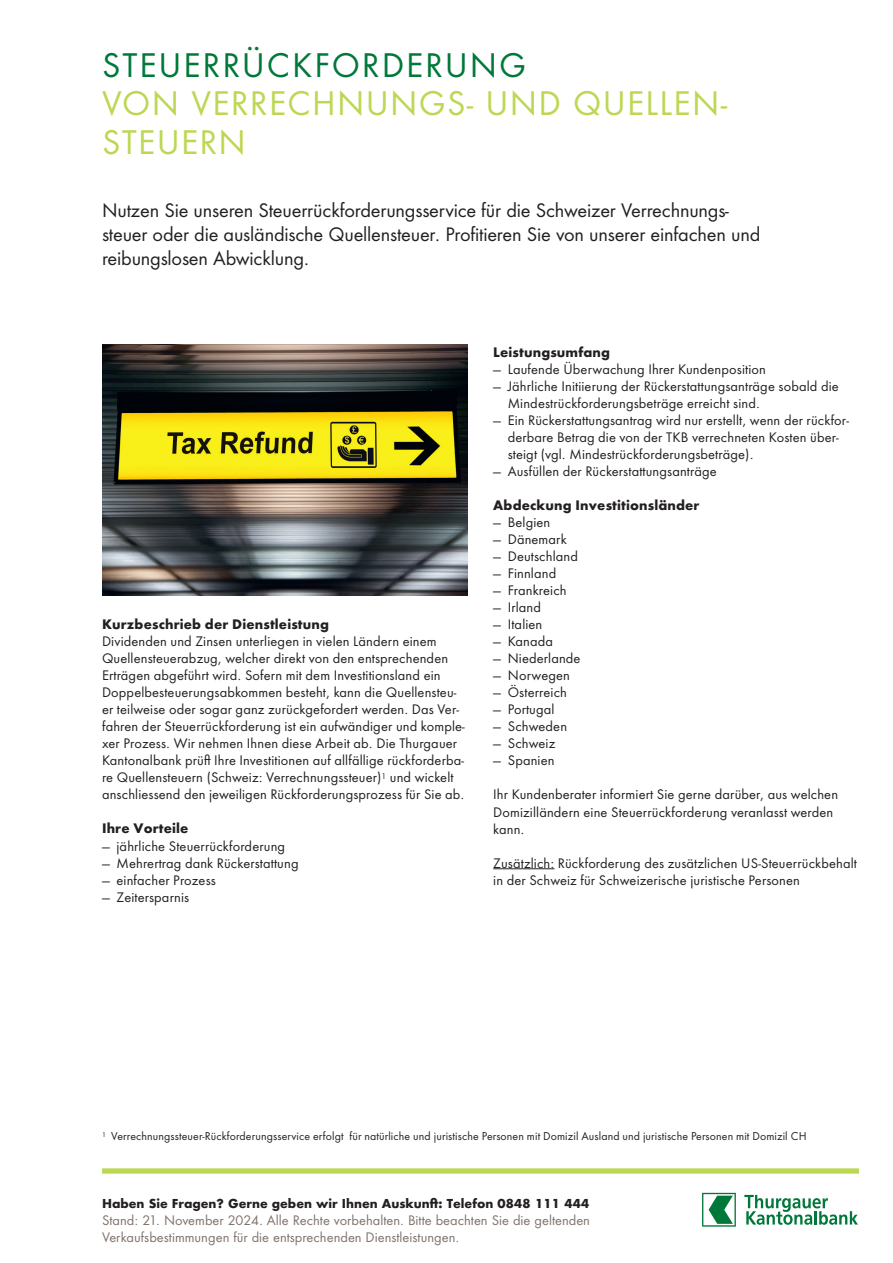
<style>
.page{position:relative;width:893px;height:1263px;background:#fff}
.page>*{position:absolute;margin:0;border:0;box-sizing:border-box;transform-origin:0 0}
.t1{font:31.5px/38.2px "TKB Futura ND";letter-spacing:.04em;color:#bcd752}
.t2{font:31.5px "TKB Futura ND";letter-spacing:.06em;color:#00783a}
.t3{font:18px/23.9px "TKB Futura ND";letter-spacing:-.01em;color:#231f20}
.t4{font:12.75px/17px "TKB Futura ND";letter-spacing:.01em;color:#231f20}
.t5{font:12.75px/17px "TKB Futura ND";color:#80736c}
.t6{font:700 12.75px "TKB Futura ND";letter-spacing:.01em;color:#231f20}
.t7{font:700 12px "TKB Futura ND";color:#231f20}
.t8{font:10.5px "TKB Futura ND";letter-spacing:.01em;color:#231f20}
</style>
<div class="page">
<div style="left:102px;top:1168px;width:757px;height:6px;background:#bcd752"></div>
<svg style="left:702px;top:1193px;width:34px;height:33px"></svg>
<svg style="left:744px;top:1195px;width:114px;height:30px"></svg>
<hr style="left:493px;top:868px;width:61px;height:1px;background:#231f20">
<img style="left:102px;top:344px;width:366px;height:251px">
<h1 class="t2" style="left:102px;top:42px;width:426px">STEUERRÜCKFORDERUNG</h1>
<h1 class="t1" style="left:102px;top:83px;width:627px">VON VERRECHNUNGS- UND QUELLEN-<br>STEUERN</h1>
<h2 class="t3" style="left:102px;top:197px;width:660px">Nutzen Sie unseren Steuerrückforderungsservice für die Schweizer Verrechnungs&shy;steuer oder die ausländische Quellensteuer. Profitieren Sie von unserer einfachen und reibungslosen Abwicklung.</h2>
<p class="t6" style="left:102px;top:616px;width:228px">Kurzbeschrieb der Dienstleistung</p>
<p class="t4" style="left:102px;top:632px;width:364px">Dividenden und Zinsen unterliegen in vielen Ländern einem Quellensteuerabzug, welcher direkt von den entsprechenden Erträgen abgeführt wird. Sofern mit dem Investitionsland ein Doppelbesteuerungsabkommen besteht, kann die Quellensteu&shy;er teilweise oder sogar ganz zurückgefordert werden. Das Ver&shy;fahren der Steuerrückforderung ist ein aufwändiger und komple&shy;xer Prozess. Wir nehmen Ihnen diese Arbeit ab. Die Thurgauer Kantonalbank prüft Ihre Investitionen auf allfällige rückforderba&shy;re Quellensteuern (Schweiz: Verrechnungssteuer)<sup>1</sup> und wickelt anschliessend den jeweiligen Rückforderungsprozess für Sie ab.</p>
<p class="t6" style="left:102px;top:820px;width:88px">Ihre Vorteile</p>
<p class="t4" style="left:102px;top:837px;width:185px">— jährliche Steuerrückforderung</p>
<p class="t4" style="left:102px;top:854px;width:198px">— Mehrertrag dank Rückerstattung</p>
<p class="t4" style="left:102px;top:871px;width:115px">— einfacher Prozess</p>
<p class="t4" style="left:102px;top:888px;width:89px">— Zeitersparnis</p>
<p class="t6" style="left:493px;top:344px;width:118px">Leistungsumfang</p>
<p class="t4" style="left:493px;top:360px;width:274px">— Laufende Überwachung Ihrer Kundenposition</p>
<p class="t4" style="left:508px;top:377px;width:333px;text-indent:-14px">— Jährliche Initiierung der Rückerstattungsanträge sobald die<br>Mindestrückforderungsbeträge erreicht sind.</p>
<p class="t4" style="left:508px;top:411px;width:343px;text-indent:-14px">— Ein Rückerstattungsantrag wird nur erstellt, wenn der rückfor&shy;derbare Betrag die von der TKB verrechneten Kosten über&shy;steigt (vgl. Mindestrückforderungsbeträge).</p>
<p class="t4" style="left:493px;top:462px;width:225px">— Ausfüllen der Rückerstattungsanträge</p>
<p class="t6" style="left:493px;top:497px;width:208px">Abdeckung Investitionsländer</p>
<p class="t4" style="left:493px;top:513px;width:59px">— Belgien</p>
<p class="t4" style="left:493px;top:530px;width:75px">— Dänemark</p>
<p class="t4" style="left:493px;top:547px;width:86px">— Deutschland</p>
<p class="t4" style="left:493px;top:564px;width:64px">— Finnland</p>
<p class="t4" style="left:493px;top:581px;width:75px">— Frankreich</p>
<p class="t4" style="left:493px;top:598px;width:49px">— Irland</p>
<p class="t4" style="left:493px;top:615px;width:51px">— Italien</p>
<p class="t4" style="left:493px;top:632px;width:61px">— Kanada</p>
<p class="t4" style="left:493px;top:649px;width:89px">— Niederlande</p>
<p class="t4" style="left:493px;top:666px;width:78px">— Norwegen</p>
<p class="t4" style="left:493px;top:683px;width:75px">— Österreich</p>
<p class="t4" style="left:493px;top:701px;width:63px">— Portugal</p>
<p class="t4" style="left:493px;top:718px;width:75px">— Schweden</p>
<p class="t4" style="left:493px;top:735px;width:64px">— Schweiz</p>
<p class="t4" style="left:493px;top:752px;width:63px">— Spanien</p>
<p class="t4" style="left:493px;top:786px;width:346px">Ihr Kundenberater informiert Sie gerne darüber, aus welchen<br>Domizilländern eine Steuerrückforderung veranlasst werden kann.</p>
<p class="t4" style="left:493px;top:854px;width:365px">Zusätzlich: Rückforderung des zusätzlichen US-Steuerrückbehalt in der Schweiz für Schweizerische juristische Personen</p>
<p class="t8" style="left:102px;top:1128px;width:706px"><sup>1</sup> Verrechnungssteuer-Rückforderungsservice erfolgt für natürliche und juristische Personen mit Domizil Ausland und juristische Personen mit Domizil CH</p>
<p class="t7" style="left:102px;top:1195px;width:489px">Haben Sie Fragen? Gerne geben wir Ihnen Auskunft: Telefon 0848 111 444</p>
<p class="t5" style="left:102px;top:1211px;width:489px">Stand: 21. November 2024. Alle Rechte vorbehalten. Bitte beachten Sie die geltenden<br>Verkaufsbestimmungen für die entsprechenden Dienstleistungen.</p>
</div>
